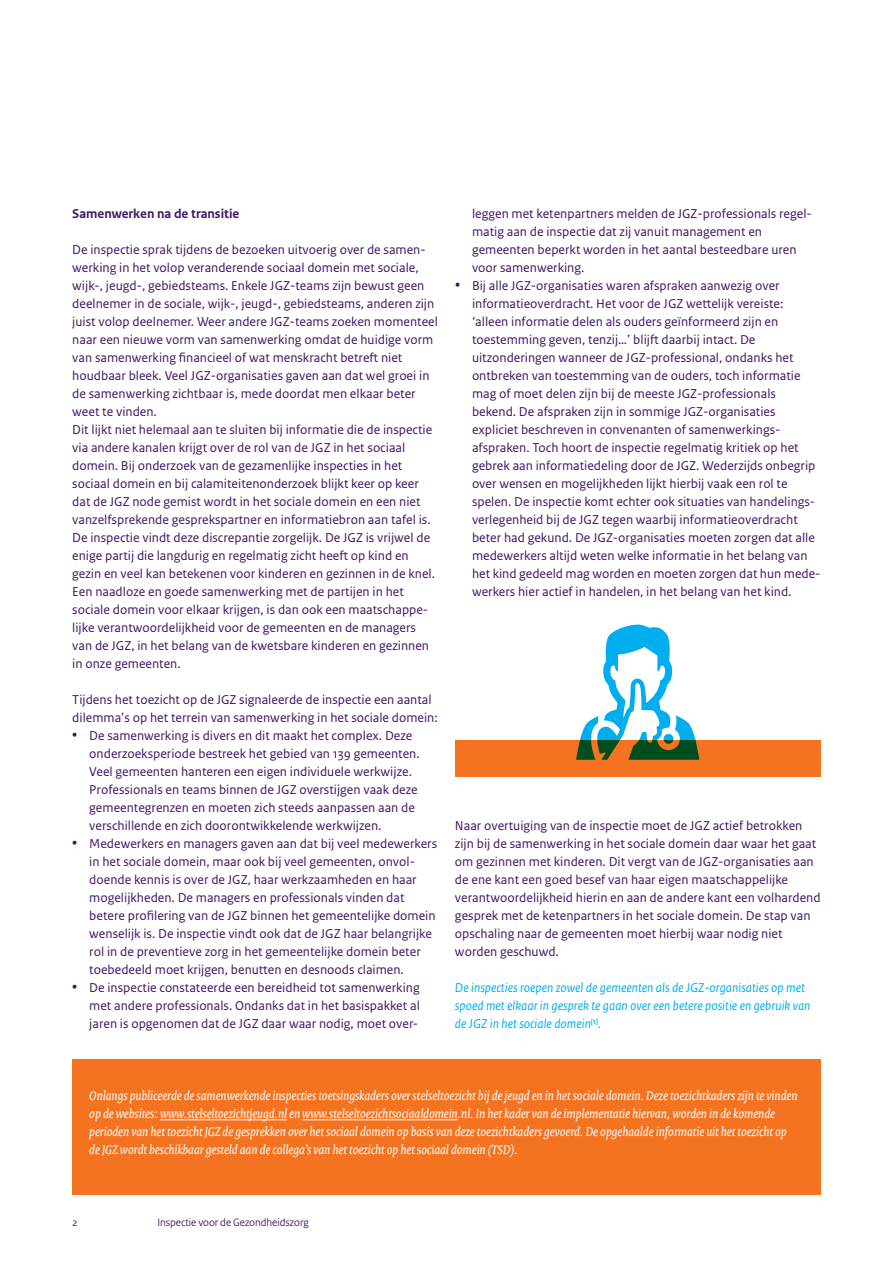
<style>
.page{position:relative;width:893px;height:1263px;background:#fff}
.page>*{position:absolute;margin:0;border:0;box-sizing:border-box;transform-origin:0 0}
.t1{font:13.5px/18px "Rijksoverheid Sans Text";color:#3f1464}
.t2{font:italic 13.5px/18px "Rijksoverheid Serif";color:#fff}
.t3{font:italic 13.5px/18px "Rijksoverheid Sans Text";color:#00aeef}
.t4{font:700 13.5px "Rijksoverheid Sans Text";color:#3f1464}
.t5{font:11.25px "Rijksoverheid Sans";color:#3f1464}
.s1{font-size:18px}
</style>
<div class="page">
<div style="left:72px;top:1060px;width:749px;height:135px;background:#f47321"></div>
<hr style="left:160px;top:1119px;width:127px;height:1px;background:#fff">
<hr style="left:302px;top:1119px;width:156px;height:1px;background:#fff">
<div style="left:455px;top:740px;width:366px;height:36px;background:#f47321"></div>
<svg style="left:576px;top:624px;width:123px;height:136px"></svg>
<p class="t4" style="left:72px;top:206px;width:169px">Samenwerken na de transitie</p>
<p class="t1" style="left:72px;top:241px;width:367px">De inspectie sprak tijdens de bezoeken uitvoerig over de samen&shy;werking in het volop veranderende sociaal domein met sociale, wijk-, jeugd-, gebiedsteams. Enkele JGZ-teams zijn bewust geen deelnemer in de sociale, wijk-, jeugd-, gebiedsteams, anderen zijn juist volop deelnemer. Weer andere JGZ-teams zoeken momenteel naar een nieuwe vorm van samenwerking omdat de huidige vorm van samenwerking financieel of wat menskracht betreft niet houdbaar bleek. Veel JGZ-organisaties gaven aan dat wel groei in de samenwerking zichtbaar is, mede doordat men elkaar beter weet te vinden.<br>Dit lijkt niet helemaal aan te sluiten bij informatie die de inspectie via andere kanalen krijgt over de rol van de JGZ in het sociaal domein. Bij onderzoek van de gezamenlijke inspecties in het sociaal domein en bij calamiteitenonderzoek blijkt keer op keer dat de JGZ node gemist wordt in het sociale domein en een niet vanzelfsprekende gesprekspartner en informatiebron aan tafel is.<br>De inspectie vindt deze discrepantie zorgelijk. De JGZ is vrijwel de enige partij die langdurig en regelmatig zicht heeft op kind en gezin en veel kan betekenen voor kinderen en gezinnen in de knel.<br>Een naadloze en goede samenwerking met de partijen in het sociale domein voor elkaar krijgen, is dan ook een maatschappe&shy;lijke verantwoordelijkheid voor de gemeenten en de managers van de JGZ, in het belang van de kwetsbare kinderen en gezinnen in onze gemeenten.</p>
<p class="t1" style="left:72px;top:691px;width:367px">Tijdens het toezicht op de JGZ signaleerde de inspectie een aantal dilemma’s op het terrein van samenwerking in het sociale domein:</p>
<p class="t1" style="left:89px;top:727px;width:332px;text-indent:-17px"><span class="s1">•</span> De samenwerking is divers en dit maakt het complex. Deze onderzoeksperiode bestreek het gebied van 139 gemeenten.<br>Veel gemeenten hanteren een eigen individuele werkwijze.<br>Professionals en teams binnen de JGZ overstijgen vaak deze gemeentegrenzen en moeten zich steeds aanpassen aan de verschillende en zich doorontwikkelende werkwijzen.</p>
<p class="t1" style="left:89px;top:835px;width:349px;text-indent:-17px"><span class="s1">•</span> Medewerkers en managers gaven aan dat bij veel medewerkers in het sociale domein, maar ook bij veel gemeenten, onvol&shy;doende kennis is over de JGZ, haar werkzaamheden en haar mogelijkheden. De managers en professionals vinden dat betere profilering van de JGZ binnen het gemeentelijke domein wenselijk is. De inspectie vindt ook dat de JGZ haar belangrijke rol in de preventieve zorg in het gemeentelijke domein beter toebedeeld moet krijgen, benutten en desnoods claimen.</p>
<p class="t1" style="left:89px;top:979px;width:332px;text-align:justify;text-indent:-17px"><span class="s1">•</span> De inspectie constateerde een bereidheid tot samenwerking met andere professionals. Ondanks dat in het basispakket al jaren is opgenomen dat de JGZ daar waar nodig, moet over-</p>
<p class="t1" style="left:472px;top:205px;width:340px">leggen met ketenpartners melden de JGZ-professionals regel&shy;matig aan de inspectie dat zij vanuit management en gemeenten beperkt worden in het aantal besteedbare uren voor samenwerking.</p>
<p class="t1" style="left:472px;top:277px;width:348px;text-indent:-17px"><span class="s1">•</span> Bij alle JGZ-organisaties waren afspraken aanwezig over informatieoverdracht. Het voor de JGZ wettelijk vereiste: ‘alleen informatie delen als ouders geïnformeerd zijn en toestemming geven, tenzij…’ blijft daarbij intact. De uitzonderingen wanneer de JGZ-professional, ondanks het ontbreken van toestemming van de ouders, toch informatie mag of moet delen zijn bij de meeste JGZ-professionals bekend. De afspraken zijn in sommige JGZ-organisaties expliciet beschreven in convenanten of samenwerkings&shy;afspraken. Toch hoort de inspectie regelmatig kritiek op het gebrek aan informatiedeling door de JGZ. Wederzijds onbegrip over wensen en mogelijkheden lijkt hierbij vaak een rol te spelen. De inspectie komt echter ook situaties van handelings&shy;verlegenheid bij de JGZ tegen waarbij informatieoverdracht beter had gekund. De JGZ-organisaties moeten zorgen dat alle medewerkers altijd weten welke informatie in het belang van het kind gedeeld mag worden en moeten zorgen dat hun mede&shy;werkers hier actief in handelen, in het belang van het kind.</p>
<p class="t1" style="left:455px;top:817px;width:367px">Naar overtuiging van de inspectie moet de JGZ actief betrokken zijn bij de samenwerking in het sociale domein daar waar het gaat om gezinnen met kinderen. Dit vergt van de JGZ-organisaties aan de ene kant een goed besef van haar eigen maatschappelijke verantwoordelijkheid hierin en aan de andere kant een volhardend gesprek met de ketenpartners in het sociale domein. De stap van opschaling naar de gemeenten moet hierbij waar nodig niet worden geschuwd.</p>
<p class="t3" style="left:455px;top:979px;width:357px">De inspecties roepen zowel de gemeenten als de JGZ-organisaties op met spoed met elkaar in gesprek te gaan over een betere positie en gebruik van de JGZ in het sociale domein<sup>[1]</sup>.</p>
<p class="t2" style="left:89px;top:1087px;width:710px">Onlangs publiceerde de samenwerkende inspecties toetsingskaders over stelseltoezicht bij dejeugd en in het sociale domein. Deze toezichtkaders zijn te vinden op de websites: www.stelseltoezichtjeugd.nlen www.stelseltoezichtsociaaldomein.nl. In het kader van de implementatie hiervan, worden in de komende perioden van het toezicht JGZ de gesprekken over het sociaal domein op basis van deze toezichtkaders gevoerd. De opgehaalde informatie uit het toezicht op de JGZ wordt beschikbaar gesteld aan de collega’s van het toezicht op het sociaal domein (TSD).</p>
<p class="t5" style="left:72px;top:1216px;width:7px">2</p>
<p class="t5" style="left:157px;top:1216px;width:153px">Inspectie voor de Gezondheidszorg</p>
</div>
